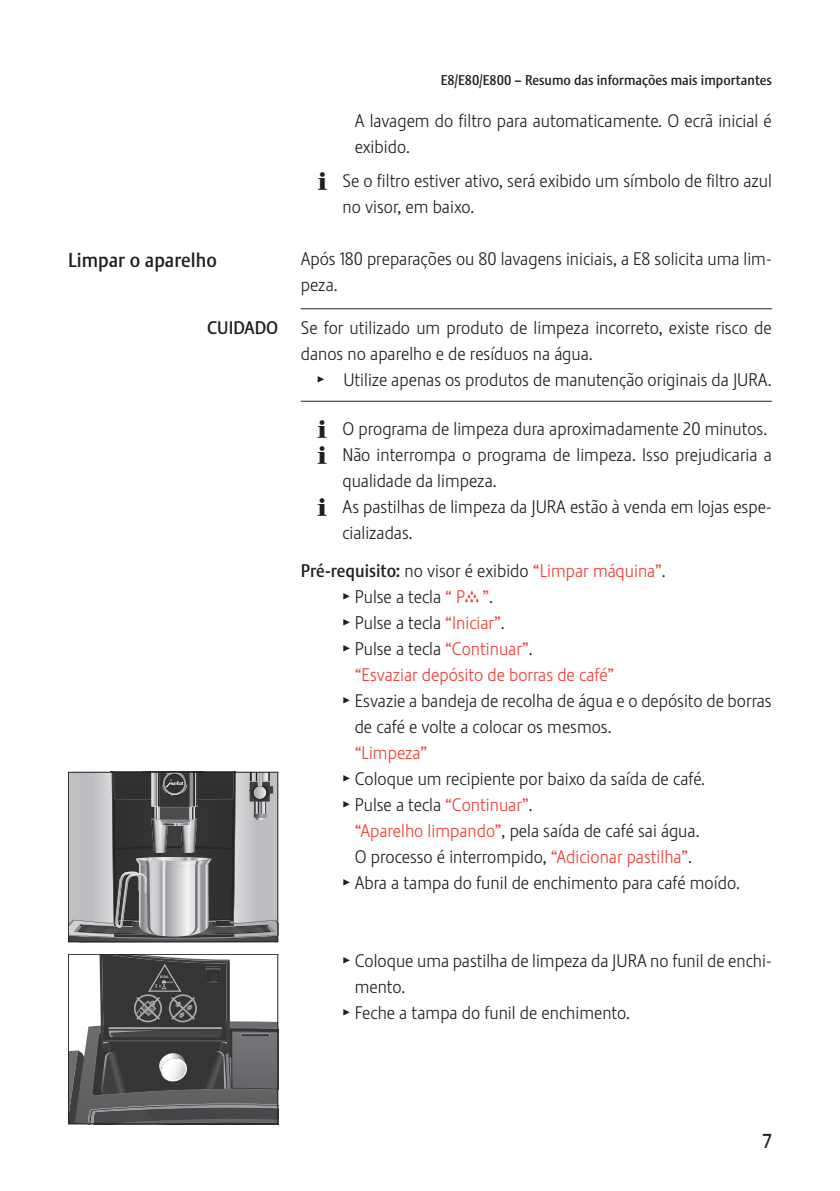
<style>
.page{position:relative;width:840px;height:1191px;background:#fff}
.page>*{position:absolute;margin:0;border:0;box-sizing:border-box;transform-origin:0 0}
.t1{font:20px "Stalemate Pro 2 J Medium";color:#231f20}
.t2{font:18px/26px "Stalemate Pro 2 J Light";color:#231f20}
.t3{font:18px "Stalemate Pro 2 J Light";color:#ee3e34}
.t4{font:18px "Stalemate Pro 2 J Medium";color:#231f20}
.t5{font:14px "Stalemate Pro 2 J Medium";color:#231f20}
.s1{font-family:"Jura Pict 2006"}
.s2{font-family:"Stalemate Pro 2 J Medium"}
.s3{color:#ee3e34}
.s4{font-family:"Jura Pict 2006";color:#ee3e34}
</style>
<div class="page">
<hr style="left:300px;top:308px;width:471px;height:1px;background:#231f20">
<hr style="left:300px;top:401px;width:471px;height:1px;background:#231f20">
<svg style="left:70px;top:774px;width:206px;height:166px;background:#878789"></svg>
<div style="left:68px;top:772px;width:210px;height:170px;border:1px solid #231f20"></div>
<svg style="left:70px;top:956px;width:206px;height:166px"></svg>
<div style="left:68px;top:954px;width:210px;height:170px;border:1px solid #231f20"></div>
<p class="t1" style="left:68px;top:248px;width:150px">Limpar o aparelho</p>
<p class="t4" style="left:207px;top:317px;width:73px">CUIDADO</p>
<p class="t5" style="left:440px;top:72px;width:332px">E8/E80/E800 – Resumo das informações mais importantes</p>
<p class="t2" style="left:354px;top:108px;width:418px">A lavagem do filtro para automaticamente. O ecrã inicial é exibido.</p>
<p class="t2" style="left:342px;top:168px;width:430px;text-indent:-24px"><span class="s1">E</span> Se o filtro estiver ativo, será exibido um símbolo de filtro azul no visor, em baixo.</p>
<p class="t2" style="left:300px;top:246px;width:472px">Após 180 preparações ou 80 lavagens iniciais, a E8 solicita uma lim&shy;peza.</p>
<p class="t2" style="left:300px;top:315px;width:472px">Se for utilizado um produto de limpeza incorreto, existe risco de danos no aparelho e de resíduos na água.</p>
<p class="t2" style="left:317px;top:367px;width:455px"><span class="s1">T</span> Utilize apenas os produtos de manutenção originais da JURA.</p>
<p class="t2" style="left:318px;top:416px;width:450px"><span class="s1">E</span> O programa de limpeza dura aproximadamente 20 minutos.</p>
<p class="t2" style="left:318px;top:442px;width:455px"><span class="s1">E</span> Não interrompa o programa de limpeza. Isso prejudicaria a</p>
<p class="t2" style="left:342px;top:468px;width:156px">qualidade da limpeza.</p>
<p class="t2" style="left:318px;top:494px;width:455px"><span class="s1">E</span> As pastilhas de limpeza da JURA estão à venda em lojas espe-</p>
<p class="t2" style="left:342px;top:520px;width:72px">cializadas.</p>
<p class="t2" style="left:300px;top:557px;width:366px"><span class="s2">Pré-requisito:</span> no visor é exibido <span class="s3">“Limpar máquina”</span>.</p>
<p class="t2" style="left:343px;top:583px;width:151px"><span class="s1">T</span> Pulse a tecla <span class="s3">“ P</span><span class="s4">c</span> <span class="s3">”</span>.</p>
<p class="t2" style="left:343px;top:609px;width:163px"><span class="s1">T</span> Pulse a tecla <span class="s3">“Iniciar”</span>.</p>
<p class="t2" style="left:343px;top:635px;width:191px"><span class="s1">T</span> Pulse a tecla <span class="s3">“Continuar”</span>.</p>
<p class="t3" style="left:354px;top:663px;width:261px">“Esvaziar depósito de borras de café”</p>
<p class="t2" style="left:343px;top:687px;width:429px"><span class="s1">T</span> Esvazie a bandeja de recolha de água e o depósito de borras</p>
<p class="t2" style="left:354px;top:713px;width:258px">de café e volte a colocar os mesmos.</p>
<p class="t2" style="left:343px;top:739px;width:363px;text-indent:11px"><span class="s3">“Limpeza”<br></span><span class="s1">T</span> Coloque um recipiente por baixo da saída de café.<br><span class="s1">T</span> Pulse a tecla <span class="s3">“Continuar”</span>.</p>
<p class="t2" style="left:354px;top:817px;width:346px"><span class="s3">“Aparelho limpando”</span>, pela saída de café sai água.</p>
<p class="t2" style="left:354px;top:843px;width:339px">O processo é interrompido, <span class="s3">“Adicionar pastilha”</span>.</p>
<p class="t2" style="left:343px;top:869px;width:398px"><span class="s1">T</span> Abra a tampa do funil de enchimento para café moído.</p>
<p class="t2" style="left:343px;top:947px;width:430px"><span class="s1">T</span> Coloque uma pastilha de limpeza da JURA no funil de enchi-</p>
<p class="t2" style="left:354px;top:973px;width:52px">mento.</p>
<p class="t2" style="left:343px;top:999px;width:288px"><span class="s1">T</span> Feche a tampa do funil de enchimento.</p>
<p class="t1" style="left:762px;top:1129px;width:11px">7</p>
</div>
